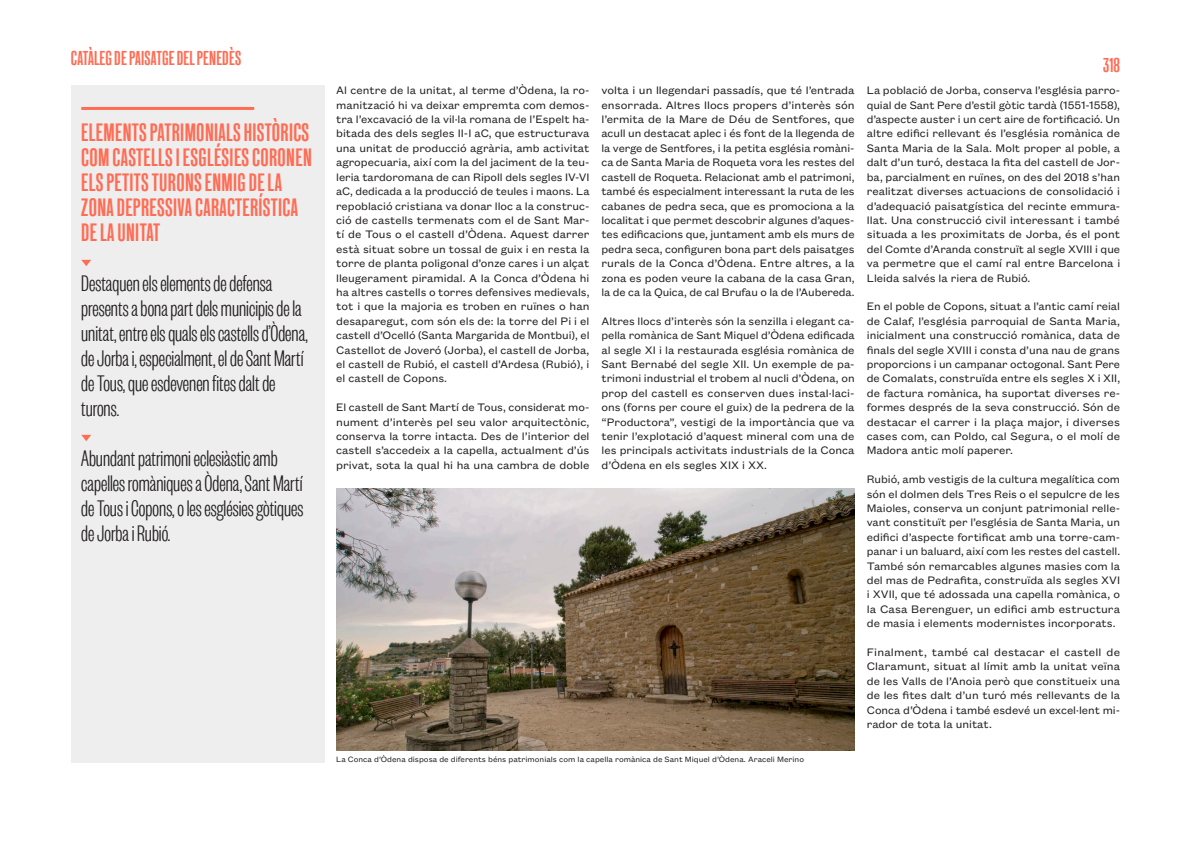
<style>
.page{position:relative;width:1191px;height:842px;background:#fff}
.page>*{position:absolute;margin:0;border:0;box-sizing:border-box;transform-origin:0 0}
.t1{font:300 25px/25px "Founders Grotesk X Cond";color:#231f20}
.t2{font:25px/25px "New Grotesk Square THREE";letter-spacing:.015em;color:#ff6c54}
.t3{font:20px "New Grotesk Square THREE";letter-spacing:.01em;color:#ff6c54}
.t4{font:12px/14.4px "Founders Grotesk Text";color:#231f20;text-align:justify}
.t5{font:8.5px "Founders Grotesk Text";color:#231f20}
</style>
<div class="page">
<div style="left:71px;top:85px;width:253px;height:678px;background:#eeeeef"></div>
<hr style="left:81px;top:107px;width:173px;height:3px;background:#ff6c54">
<svg style="left:81px;top:260px;width:10px;height:6px"></svg>
<svg style="left:81px;top:435px;width:10px;height:6px"></svg>
<img style="left:336px;top:488px;width:518px;height:262px">
<h2 class="t3" style="left:71px;top:46px;width:172px">CATÀLEG DE PAISATGE DEL PENEDÈS</h2>
<h2 class="t3" style="left:1103px;top:53px;width:18px">318</h2>
<h1 class="t2" style="left:81px;top:120px;width:232px">ELEMENTS PATRIMONIALS HISTÒRICS<br>COM CASTELLS I ESGLÉSIES CORONEN<br>ELS PETITS TURONS ENMIG DE LA<br>ZONA DEPRESSIVA CARACTERÍSTICA<br>DE LA UNITAT</h1>
<h1 class="t1" style="left:81px;top:270px;width:228px">Destaquen els elements de defensa presents a bona part dels municipis de la unitat, entre els quals els castells d’Òdena, de Jorba i, especialment, el de Sant Martí de Tous, que esdevenen fites dalt de turons.</h1>
<h1 class="t1" style="left:81px;top:445px;width:224px">Abundant patrimoni eclesiàstic amb capelles romàniques a Òdena, Sant Martí de Tous i Copons, o les esglésies gòtiques de Jorba i Rubió.</h1>
<p class="t4" style="left:336px;top:82px;width:255px">Al centre de la unitat, al terme d’Òdena, la ro&shy;manització hi va deixar empremta com demos&shy;tra l’excavació de la vil·la romana de l’Espelt ha&shy;bitada des dels segles II-I aC, que estructurava una unitat de producció agrària, amb activitat agropecuaria, així com la del jaciment de la teu&shy;leria tardoromana de can Ripoll dels segles IV-VI aC, dedicada a la producció de teules i maons. La repoblació cristiana va donar lloc a la construc&shy;ció de castells termenats com el de Sant Mar&shy;tí de Tous o el castell d’Òdena. Aquest darrer està situat sobre un tossal de guix i en resta la torre de planta poligonal d’onze cares i un alçat lleugerament piramidal. A la Conca d’Òdena hi ha altres castells o torres defensives medievals, tot i que la majoria es troben en ruïnes o han desaparegut, com són els de: la torre del Pi i el castell d’Ocelló (Santa Margarida de Montbui), el Castellot de Joveró (Jorba), el castell de Jorba, el castell de Rubió, el castell d’Ardesa (Rubió), i el castell de Copons.</p>
<p class="t4" style="left:336px;top:399px;width:255px">El castell de Sant Martí de Tous, considerat mo&shy;nument d’interès pel seu valor arquitectònic, conserva la torre intacta. Des de l’interior del castell s’accedeix a la capella, actualment d’ús privat, sota la qual hi ha una cambra de doble</p>
<p class="t4" style="left:601px;top:82px;width:255px">volta i un llegendari passadís, que té l’entrada ensorrada. Altres llocs propers d’interès són l’ermita de la Mare de Déu de Sentfores, que acull un destacat aplec i és font de la llegenda de la verge de Sentfores, i la petita església romàni&shy;ca de Santa Maria de Roqueta vora les restes del castell de Roqueta. Relacionat amb el patrimoni, també és especialment interessant la ruta de les cabanes de pedra seca, que es promociona a la localitat i que permet descobrir algunes d’aques&shy;tes edificacions que, juntament amb els murs de pedra seca, configuren bona part dels paisatges rurals de la Conca d’Òdena. Entre altres, a la zona es poden veure la cabana de la casa Gran, la de ca la Quica, de cal Brufau o la de l’Aubereda.</p>
<p class="t4" style="left:601px;top:313px;width:255px">Altres llocs d’interès són la senzilla i elegant ca&shy;pella romànica de Sant Miquel d’Òdena edificada al segle XI i la restaurada església romànica de Sant Bernabé del segle XII. Un exemple de pa&shy;trimoni industrial el trobem al nucli d’Òdena, on prop del castell es conserven dues instal·laci&shy;ons (forns per coure el guix) de la pedrera de la “Productora”, vestigi de la importància que va tenir l’explotació d’aquest mineral com una de les principals activitats industrials de la Conca d’Òdena en els segles XIX i XX.</p>
<p class="t5" style="left:336px;top:753px;width:469px">La Conca d’Òdena disposa de diferents béns patrimonials com la capella romànica de Sant Miquel d’Òdena. Araceli Merino</p>
<p class="t4" style="left:866px;top:82px;width:255px">La població de Jorba, conserva l’església parro&shy;quial de Sant Pere d’estil gòtic tardà (1551-1558), d’aspecte auster i un cert aire de fortificació. Un altre edifici rellevant és l’església romànica de Santa Maria de la Sala. Molt proper al poble, a dalt d’un turó, destaca la fita del castell de Jor&shy;ba, parcialment en ruïnes, on des del 2018 s’han realitzat diverses actuacions de consolidació i d’adequació paisatgística del recinte emmura&shy;llat. Una construcció civil interessant i també situada a les proximitats de Jorba, és el pont del Comte d’Aranda construït al segle XVIII i que va permetre que el camí ral entre Barcelona i Lleida salvés la riera de Rubió.</p>
<p class="t4" style="left:866px;top:298px;width:255px">En el poble de Copons, situat a l’antic camí reial de Calaf, l’església parroquial de Santa Maria, inicialment una construcció romànica, data de finals del segle XVIII i consta d’una nau de grans proporcions i un campanar octogonal. Sant Pere de Comalats, construïda entre els segles X i XII, de factura romànica, ha suportat diverses re&shy;formes després de la seva construcció. Són de destacar el carrer i la plaça major, i diverses cases com, can Poldo, cal Segura, o el molí de Madora antic molí paperer.</p>
<p class="t4" style="left:866px;top:471px;width:255px">Rubió, amb vestigis de la cultura megalítica com són el dolmen dels Tres Reis o el sepulcre de les Maioles, conserva un conjunt patrimonial relle&shy;vant constituït per l’església de Santa Maria, un edifici d’aspecte fortificat amb una torre-cam&shy;panar i un baluard, així com les restes del castell.<br>També són remarcables algunes masies com la del mas de Pedrafita, construïda als segles XVI i XVII, que té adossada una capella romànica, o la Casa Berenguer, un edifici amb estructura de masia i elements modernistes incorporats.</p>
<p class="t4" style="left:866px;top:644px;width:255px">Finalment, també cal destacar el castell de Claramunt, situat al límit amb la unitat veïna de les Valls de l’Anoia però que constitueix una de les fites dalt d’un turó més rellevants de la Conca d’Òdena i també esdevé un excel·lent mi&shy;rador de tota la unitat.</p>
</div>
